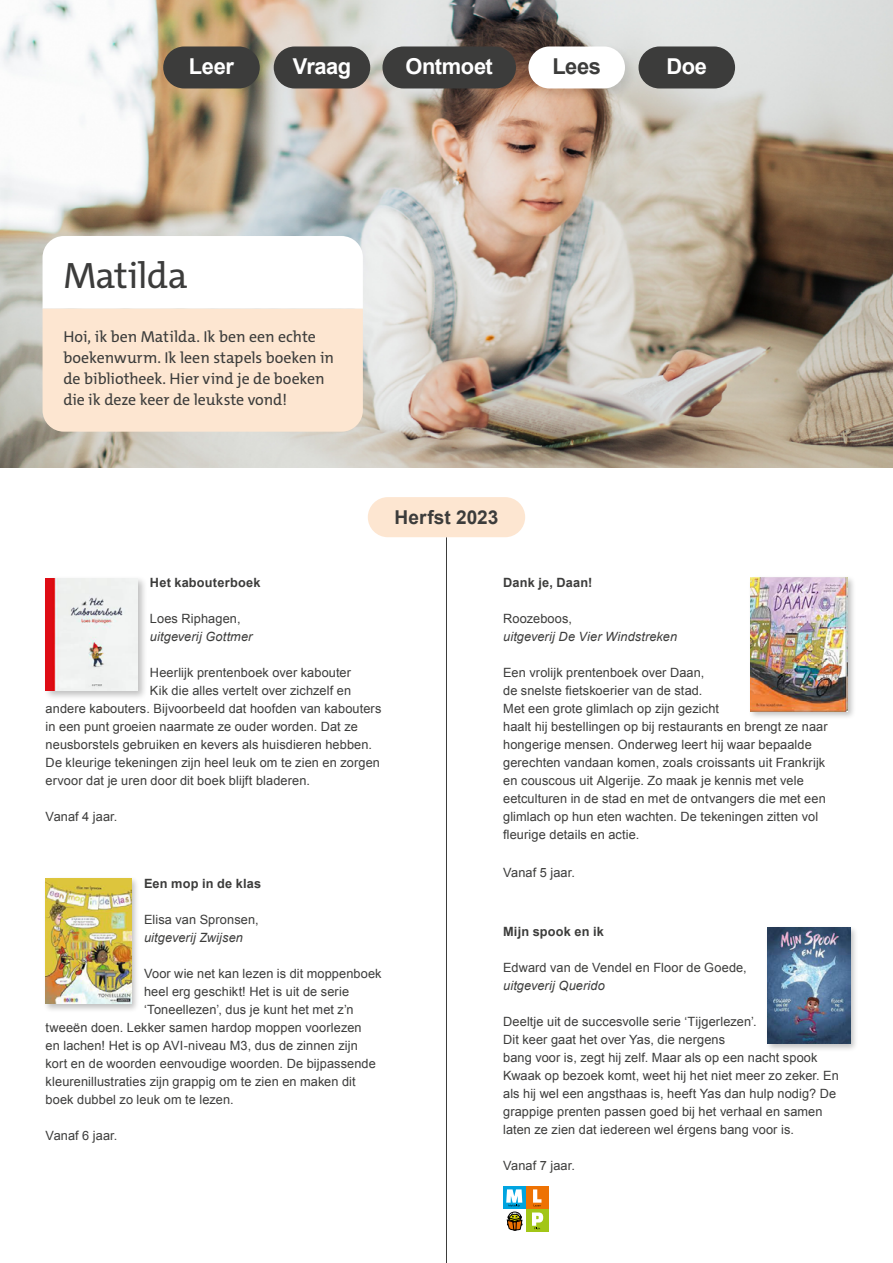
<style>
.page{position:relative;width:893px;height:1263px;background:#fff}
.page>*{position:absolute;margin:0;border:0;box-sizing:border-box;transform-origin:0 0}
.t1{font:36.9px "The Mix C5 s";letter-spacing:-.02em;color:#3c3c3b}
.t2{font:700 21.9px "Arial";letter-spacing:-.02em;color:#fff}
.t3{font:700 21.9px "Arial";color:#3c3c3b}
.t4{font:700 19.05px "Arial";color:#3c3c3b}
.t5{font:15.9px/21.1px "The Mix C5 s";letter-spacing:-.005em;color:#3c3c3b}
.t6{font:12.75px/18px "Arial";letter-spacing:.01em;color:#3c3c3b}
.t7{font:italic 12.75px "Arial";letter-spacing:.01em;color:#3c3c3b}
.t8{font:700 12.75px "Arial";letter-spacing:.015em;color:#3c3c3b}
</style>
<div class="page">
<hr style="left:446px;top:537px;width:1px;height:726px;background:#3c3c3b">
<img style="left:0;top:0;width:893px;height:467px">
<div style="left:368px;top:497px;width:157px;height:40px;background:#fde6d1;border-radius:20px"></div>
<div style="left:163px;top:46px;width:97px;height:42px;background:#3c3c3b;border-radius:21px"></div>
<div style="left:274px;top:46px;width:96px;height:42px;background:#3c3c3b;border-radius:21px"></div>
<div style="left:382px;top:46px;width:134px;height:42px;background:#3c3c3b;border-radius:21px"></div>
<div style="left:525px;top:42px;width:112px;height:60px;background:#000;opacity:.1"></div>
<div style="left:528px;top:46px;width:97px;height:42px;background:#fff;border-radius:21px"></div>
<div style="left:638px;top:46px;width:97px;height:42px;background:#3c3c3b;border-radius:21px"></div>
<svg style="left:43px;top:236px;width:320px;height:196px"></svg>
<div style="left:748px;top:575px;width:108px;height:145px;background:#000;opacity:.25"></div>
<img style="left:750px;top:578px;width:97px;height:133px">
<div style="left:43px;top:575px;width:104px;height:125px;background:#000;opacity:.25"></div>
<img style="left:46px;top:578px;width:91px;height:112px">
<div style="left:43px;top:876px;width:97px;height:137px;background:#000;opacity:.25"></div>
<img style="left:46px;top:879px;width:85px;height:125px">
<div style="left:503px;top:1186px;width:23px;height:23px;background:#00a4e0"></div>
<div style="left:526px;top:1186px;width:23px;height:23px;background:#ee7203"></div>
<svg style="left:533px;top:1189px;width:8px;height:17px"></svg>
<div style="left:526px;top:1209px;width:23px;height:23px;background:#a2c617"></div>
<svg style="left:532px;top:1212px;width:11px;height:17px"></svg>
<svg style="left:506px;top:1189px;width:17px;height:42px"></svg>
<div style="left:766px;top:925px;width:93px;height:127px;background:#000;opacity:.25"></div>
<img style="left:768px;top:927px;width:82px;height:116px">
<h2 class="t2" style="left:189px;top:52px;width:46px">Leer</h2>
<h2 class="t2" style="left:293px;top:52px;width:60px">Vraag</h2>
<h2 class="t2" style="left:405px;top:52px;width:89px">Ontmoet</h2>
<h2 class="t3" style="left:552px;top:52px;width:50px">Lees</h2>
<h2 class="t2" style="left:666px;top:52px;width:42px">Doe</h2>
<h1 class="t1" style="left:64px;top:251px;width:126px">Matilda</h1>
<p class="t5" style="left:64px;top:326px;width:272px">Hoi, ik ben Matilda. Ik ben een echte boekenwurm. Ik leen stapels boeken in de bibliotheek. Hier vind je de boeken die ik deze keer de leukste vond!</p>
<h3 class="t4" style="left:395px;top:505px;width:105px">Herfst 2023</h3>
<p class="t8" style="left:150px;top:574px;width:112px">Het kabouterboek</p>
<p class="t6" style="left:150px;top:610px;width:92px">Loes Riphagen,</p>
<p class="t7" style="left:150px;top:628px;width:104px">uitgeverij Gottmer</p>
<p class="t6" style="left:150px;top:664px;width:203px">Heerlijk prentenboek over kabouter</p>
<p class="t6" style="left:150px;top:682px;width:203px">Kik die alles vertelt over zichzelf en</p>
<p class="t6" style="left:46px;top:700px;width:337px">andere kabouters. Bijvoorbeeld dat hoofden van kabouters</p>
<p class="t6" style="left:46px;top:718px;width:314px">in een punt groeien naarmate ze ouder worden. Dat ze</p>
<p class="t6" style="left:46px;top:736px;width:328px">neusborstels gebruiken en kevers als huisdieren hebben.</p>
<p class="t6" style="left:46px;top:754px;width:336px">De kleurige tekeningen zijn heel leuk om te zien en zorgen</p>
<p class="t6" style="left:46px;top:772px;width:266px">ervoor dat je uren door dit boek blijft bladeren.</p>
<p class="t6" style="left:46px;top:808px;width:73px">Vanaf 4 jaar.</p>
<p class="t8" style="left:144px;top:875px;width:119px">Een mop in de klas</p>
<p class="t6" style="left:144px;top:911px;width:116px">Elisa van Spronsen,</p>
<p class="t7" style="left:144px;top:929px;width:100px">uitgeverij Zwijsen</p>
<p class="t6" style="left:144px;top:965px;width:239px">Voor wie net kan lezen is dit moppenboek</p>
<p class="t6" style="left:144px;top:983px;width:207px">heel erg geschikt! Het is uit de serie</p>
<p class="t6" style="left:144px;top:1001px;width:211px">‘Toneellezen’, dus je kunt het met z’n</p>
<p class="t6" style="left:46px;top:1019px;width:318px">tweeën doen. Lekker samen hardop moppen voorlezen</p>
<p class="t6" style="left:46px;top:1037px;width:314px">en lachen! Het is op AVI-niveau M3, dus de zinnen zijn</p>
<p class="t6" style="left:46px;top:1055px;width:332px">kort en de woorden eenvoudige woorden. De bijpassende</p>
<p class="t6" style="left:46px;top:1073px;width:312px">kleurenillustraties zijn grappig om te zien en maken dit</p>
<p class="t6" style="left:46px;top:1091px;width:190px">boek dubbel zo leuk om te lezen.</p>
<p class="t6" style="left:46px;top:1127px;width:73px">Vanaf 6 jaar.</p>
<p class="t8" style="left:503px;top:574px;width:91px">Dank je, Daan!</p>
<p class="t6" style="left:503px;top:610px;width:70px">Roozeboos,</p>
<p class="t7" style="left:503px;top:628px;width:175px">uitgeverij De Vier Windstreken</p>
<p class="t6" style="left:503px;top:664px;width:326px">Een vrolijk prentenboek over Daan,<br>de snelste fietskoerier van de stad.<br>Met een grote glimlach op zijn gezicht<br>haalt hij bestellingen op bij restaurants en brengt ze naar hongerige mensen. Onderweg leert hij waar bepaalde gerechten vandaan komen, zoals croissants uit Frankrijk en couscous uit Algerije. Zo maak je kennis met vele eetculturen in de stad en met de ontvangers die met een glimlach op hun eten wachten. De tekeningen zitten vol fleurige details en actie.</p>
<p class="t6" style="left:503px;top:864px;width:73px">Vanaf 5 jaar.</p>
<p class="t8" style="left:503px;top:923px;width:102px">Mijn spook en ik</p>
<p class="t6" style="left:503px;top:959px;width:245px">Edward van de Vendel en Floor de Goede,</p>
<p class="t7" style="left:503px;top:977px;width:103px">uitgeverij Querido</p>
<p class="t6" style="left:503px;top:1013px;width:337px">Deeltje uit de succesvolle serie ‘Tijgerlezen’.<br>Dit keer gaat het over Yas, die nergens<br>bang voor is, zegt hij zelf. Maar als op een nacht spook Kwaak op bezoek komt, weet hij het niet meer zo zeker. En als hij wel een angsthaas is, heeft Yas dan hulp nodig? De grappige prenten passen goed bij het verhaal en samen laten ze zien dat iedereen wel érgens bang voor is.</p>
<p class="t6" style="left:503px;top:1157px;width:73px">Vanaf 7 jaar.</p>
</div>
